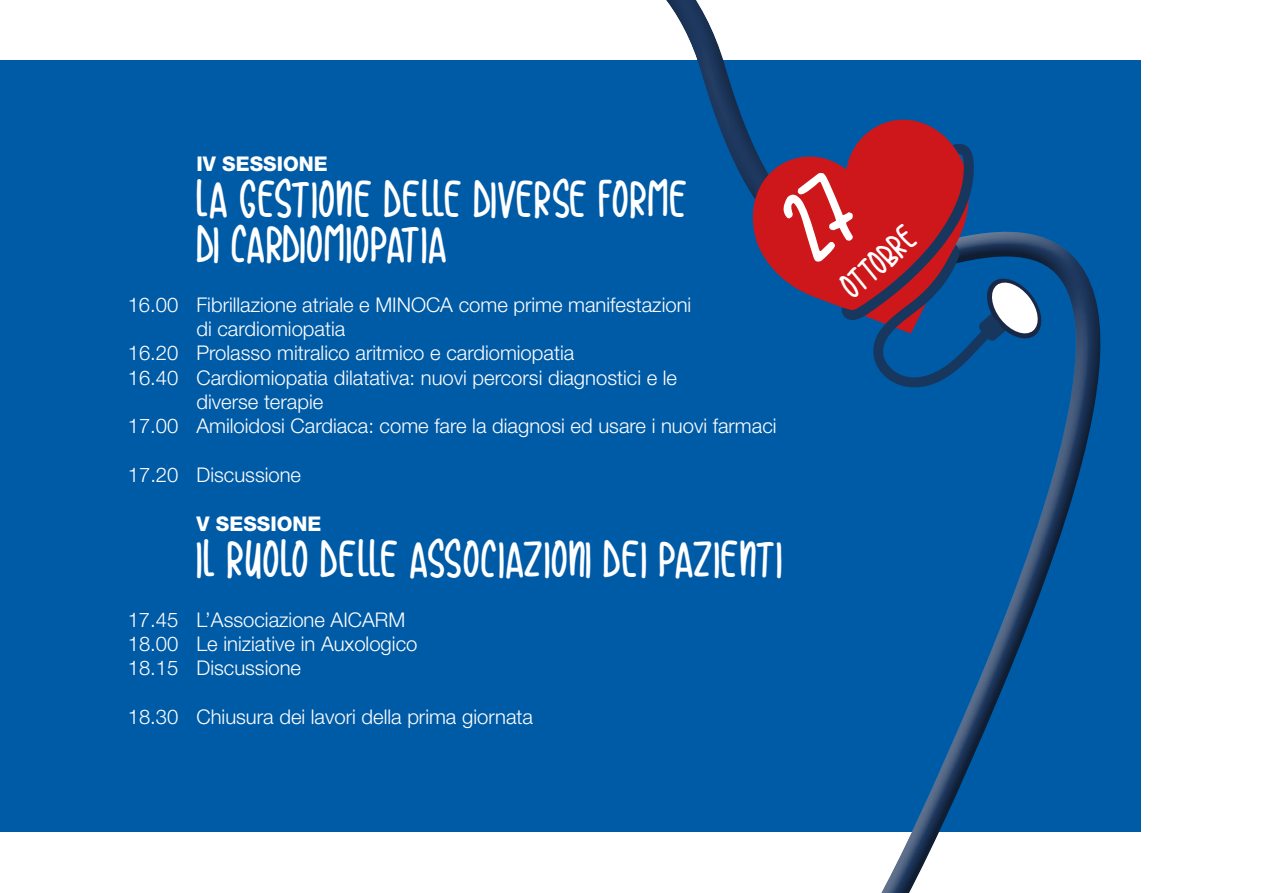
<style>
.page{position:relative;width:1276px;height:893px;background:#fff}
.page>*{position:absolute;margin:0;border:0;box-sizing:border-box;transform-origin:0 0}
.t1{font:42.75px/45px "Casual Friday";letter-spacing:.04em;color:#fff}
.t2{font:29.7px "Casual Friday";color:#fff}
.t3{font:300 20.25px/24.3px "Helvetica Neue LT Std";color:#fff}
.t4{font:800 20.25px "Helvetica Neue LT Std";color:#fff}
</style>
<div class="page">
<div style="left:0;top:61px;width:1140px;height:771px;background:#005ba7"></div>
<div style="left:229px;top:0;width:873px;height:893px;background:#000;opacity:.46"></div>
<svg style="left:746px;top:112px;width:224px;height:221px"></svg>
<svg style="left:774px;top:141px;width:270px;height:250px"></svg>
<p class="t4" style="left:196px;top:151px;width:133px">IV SESSIONE</p>
<h1 class="t1" style="left:196px;top:178px;width:491px">LA GESTIONE DELLE DIVERSE FORME<br>DI CARDIOMIOPATIA</h1>
<p class="t3" style="left:128px;top:292px;width:565px">16.00 Fibrillazione atriale e MINOCA come prime manifestazioni</p>
<p class="t3" style="left:196px;top:316px;width:150px">di cardiomiopatia</p>
<p class="t3" style="left:128px;top:341px;width:448px">16.20 Prolasso mitralico aritmico e cardiomiopatia</p>
<p class="t3" style="left:128px;top:365px;width:551px">16.40 Cardiomiopatia dilatativa: nuovi percorsi diagnostici e le</p>
<p class="t3" style="left:196px;top:389px;width:128px">diverse terapie</p>
<p class="t3" style="left:128px;top:414px;width:650px">17.00 Amiloidosi Cardiaca: come fare la diagnosi ed usare i nuovi farmaci</p>
<p class="t3" style="left:128px;top:462px;width:175px">17.20 Discussione</p>
<p class="t4" style="left:196px;top:511px;width:126px">V SESSIONE</p>
<h1 class="t1" style="left:196px;top:538px;width:587px">IL RUOLO DELLE ASSOCIAZIONI DEI PAZIENTI</h1>
<p class="t3" style="left:128px;top:607px;width:291px">17.45 L’Associazione AICARM<br>18.00 Le iniziative in Auxologico<br>18.15 Discussione</p>
<p class="t3" style="left:128px;top:704px;width:407px">18.30 Chiusura dei lavori della prima giornata</p>
<h2 class="t2" style="left:835px;top:279px;width:89px;rotate:-42deg">OTTOBRE</h2>
</div>
